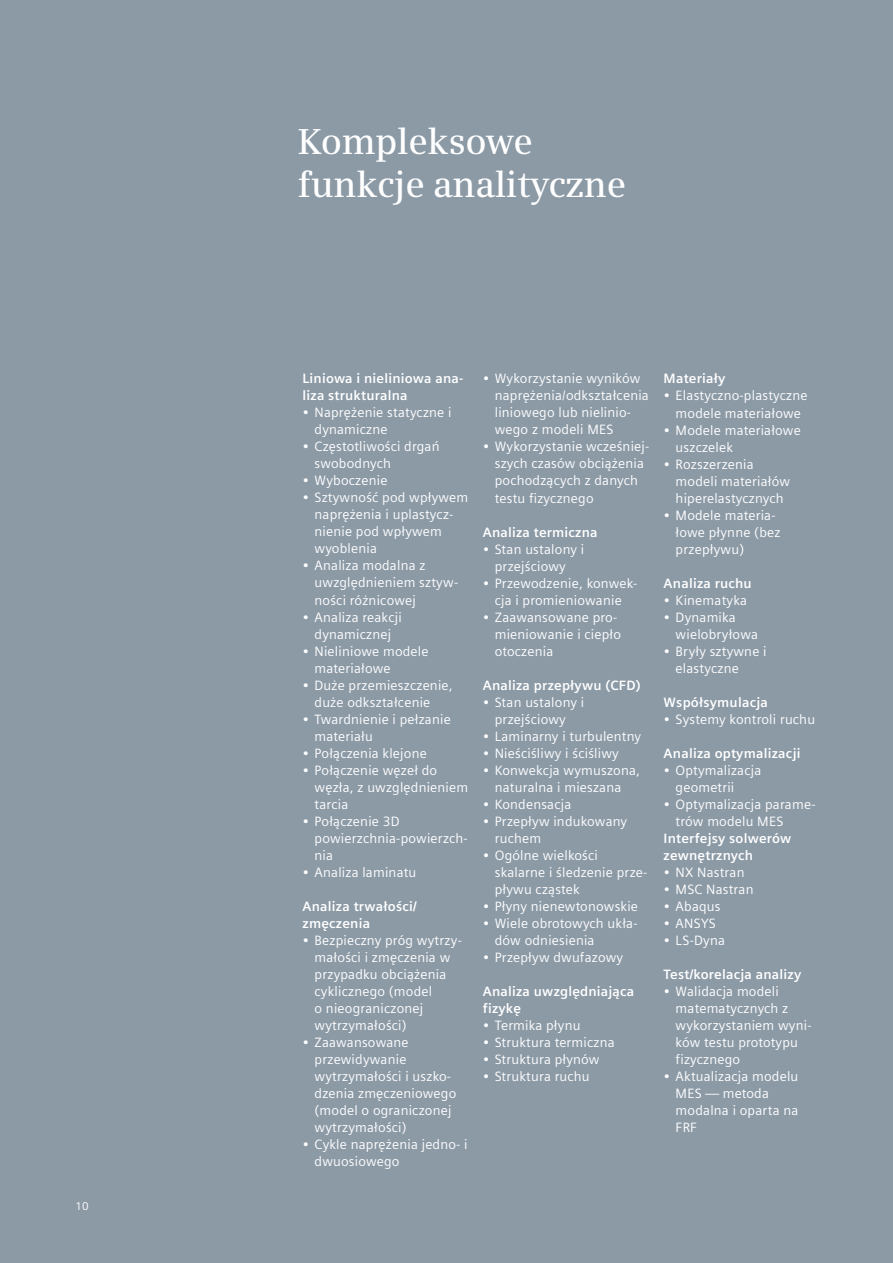
<style>
.page{position:relative;width:893px;height:1263px;background:#8c9aa6}
.page>*{position:absolute;margin:0;border:0;box-sizing:border-box;transform-origin:0 0}
.t1{font:600 36px/42.8px "Siemens Serif";letter-spacing:-.01em;color:#fff}
.t2{font:13.5px/17px "Siemens Sans Global";letter-spacing:.015em;color:#fff}
.t3{font:700 13.5px/17px "Siemens Sans Global";letter-spacing:.015em;color:#fff}
.t4{font:11.25px "Siemens Sans Global";color:#fff}
</style>
<div class="page">
<p class="t4" style="left:75px;top:1198px;width:15px">10</p>
<h1 class="t1" style="left:298px;top:120px;width:330px">Kompleksowe funkcje analityczne</h1>
<p class="t3" style="left:303px;top:370px;width:162px">Liniowa i nieliniowa ana&shy;liza strukturalna</p>
<p class="t2" style="left:315px;top:405px;width:138px;text-indent:-12px">• Naprężenie statyczne i dynamiczne</p>
<p class="t2" style="left:315px;top:439px;width:126px;text-indent:-12px">• Częstotliwości drgań swobodnych</p>
<p class="t2" style="left:303px;top:473px;width:86px">• Wyboczenie</p>
<p class="t2" style="left:315px;top:490px;width:155px;text-indent:-12px">• Sztywność pod wpływem naprężenia i uplastycz&shy;nienie pod wpływem wyoblenia</p>
<p class="t2" style="left:315px;top:558px;width:145px;text-indent:-12px">• Analiza modalna z uwzględnieniem sztyw&shy;ności różnicowej</p>
<p class="t2" style="left:303px;top:609px;width:101px;text-align:center">• Analiza reakcji dynamicznej</p>
<p class="t2" style="left:315px;top:643px;width:116px;text-indent:-12px">• Nieliniowe modele materiałowe</p>
<p class="t2" style="left:315px;top:677px;width:140px;text-indent:-12px">• Duże przemieszczenie, duże odkształcenie</p>
<p class="t2" style="left:315px;top:711px;width:138px;text-indent:-12px">• Twardnienie i pełzanie materiału</p>
<p class="t2" style="left:303px;top:745px;width:126px">• Połączenia klejone</p>
<p class="t2" style="left:315px;top:762px;width:155px;text-indent:-12px">• Połączenie węzeł do węzła, z uwzględnieniem tarcia</p>
<p class="t2" style="left:315px;top:813px;width:155px;text-indent:-12px">• Połączenie 3D powierzchnia-powierzch&shy;nia</p>
<p class="t2" style="left:303px;top:864px;width:115px">• Analiza laminatu</p>
<p class="t3" style="left:303px;top:897px;width:116px">Analiza trwałości/ zmęczenia</p>
<p class="t2" style="left:315px;top:932px;width:149px;text-indent:-12px">• Bezpieczny próg wytrzy&shy;małości i zmęczenia w przypadku obciążenia cyklicznego (model<br>o nieograniczonej wytrzymałości)</p>
<p class="t2" style="left:315px;top:1034px;width:143px;text-indent:-12px">• Zaawansowane przewidywanie wytrzymałości i uszko&shy;dzenia zmęczeniowego (model o ograniczonej wytrzymałości)</p>
<p class="t2" style="left:315px;top:1136px;width:155px;text-indent:-12px">• Cykle naprężenia jedno- i dwuosiowego</p>
<p class="t2" style="left:495px;top:371px;width:156px;text-indent:-12px">• Wykorzystanie wyników naprężenia/odkształcenia liniowego lub nielinio&shy;wego z modeli MES</p>
<p class="t2" style="left:495px;top:439px;width:156px;text-indent:-12px">• Wykorzystanie wcześniej&shy;szych czasów obciążenia pochodzących z danych testu fizycznego</p>
<p class="t3" style="left:483px;top:523px;width:116px">Analiza termiczna</p>
<p class="t2" style="left:483px;top:541px;width:103px;text-align:center">• Stan ustalony i przejściowy</p>
<p class="t2" style="left:483px;top:575px;width:156px;text-align:center">• Przewodzenie, konwek&shy;cja i promieniowanie</p>
<p class="t2" style="left:495px;top:609px;width:128px;text-indent:-12px">• Zaawansowane pro&shy;mieniowanie i ciepło otoczenia</p>
<p class="t3" style="left:483px;top:676px;width:160px">Analiza przepływu (CFD)</p>
<p class="t2" style="left:483px;top:694px;width:103px;text-align:center">• Stan ustalony i przejściowy</p>
<p class="t2" style="left:483px;top:728px;width:160px">• Laminarny i turbulentny</p>
<p class="t2" style="left:483px;top:745px;width:138px">• Nieściśliwy i ściśliwy</p>
<p class="t2" style="left:483px;top:762px;width:159px;text-align:center">• Konwekcja wymuszona, naturalna i mieszana</p>
<p class="t2" style="left:483px;top:796px;width:90px">• Kondensacja</p>
<p class="t2" style="left:495px;top:813px;width:134px;text-indent:-12px">• Przepływ indukowany ruchem</p>
<p class="t2" style="left:495px;top:847px;width:154px;text-indent:-12px">• Ogólne wielkości skalarne i śledzenie prze&shy;pływu cząstek</p>
<p class="t2" style="left:483px;top:898px;width:157px">• Płyny nienewtonowskie</p>
<p class="t2" style="left:495px;top:915px;width:144px;text-indent:-12px">• Wiele obrotowych ukła&shy;dów odniesienia</p>
<p class="t2" style="left:483px;top:949px;width:142px">• Przepływ dwufazowy</p>
<p class="t3" style="left:483px;top:983px;width:153px">Analiza uwzględniająca fizykę</p>
<p class="t2" style="left:483px;top:1017px;width:99px">• Termika płynu</p>
<p class="t2" style="left:483px;top:1034px;width:133px">• Struktura termiczna</p>
<p class="t2" style="left:483px;top:1051px;width:118px">• Struktura płynów</p>
<p class="t2" style="left:483px;top:1068px;width:108px">• Struktura ruchu</p>
<p class="t3" style="left:664px;top:370px;width:63px">Materiały</p>
<p class="t2" style="left:664px;top:388px;width:145px;text-align:center">• Elastyczno-plastyczne modele materiałowe</p>
<p class="t2" style="left:676px;top:422px;width:127px;text-indent:-12px">• Modele materiałowe uszczelek</p>
<p class="t2" style="left:676px;top:456px;width:116px;text-indent:-12px">• Rozszerzenia modeli materiałów hiperelastycznych</p>
<p class="t2" style="left:676px;top:507px;width:106px;text-indent:-12px">• Modele materia&shy;łowe płynne (bez przepływu)</p>
<p class="t3" style="left:664px;top:574px;width:90px">Analiza ruchu</p>
<p class="t2" style="left:664px;top:592px;width:85px">• Kinematyka</p>
<p class="t2" style="left:676px;top:609px;width:84px;text-indent:-12px">• Dynamika wielobryłowa</p>
<p class="t2" style="left:676px;top:643px;width:92px;text-indent:-12px">• Bryły sztywne i elastyczne</p>
<p class="t3" style="left:664px;top:693px;width:106px">Współsymulacja</p>
<p class="t2" style="left:664px;top:711px;width:153px">• Systemy kontroli ruchu</p>
<p class="t3" style="left:664px;top:745px;width:138px">Analiza optymalizacji</p>
<p class="t2" style="left:676px;top:762px;width:87px;text-indent:-12px">• Optymalizacja geometrii</p>
<p class="t2" style="left:676px;top:796px;width:141px;text-indent:-12px">• Optymalizacja parame&shy;trów modelu MES</p>
<p class="t3" style="left:664px;top:830px;width:129px">Interfejsy solwerów zewnętrznych</p>
<p class="t2" style="left:664px;top:864px;width:82px">• NX Nastran</p>
<p class="t2" style="left:664px;top:881px;width:91px">• MSC Nastran</p>
<p class="t2" style="left:664px;top:898px;width:58px">• Abaqus</p>
<p class="t2" style="left:664px;top:915px;width:54px">• ANSYS</p>
<p class="t2" style="left:664px;top:932px;width:63px">• LS-Dyna</p>
<p class="t3" style="left:664px;top:966px;width:139px">Test/korelacja analizy</p>
<p class="t2" style="left:676px;top:983px;width:137px;text-indent:-12px">• Walidacja modeli matematycznych z wykorzystaniem wyni&shy;ków testu prototypu fizycznego</p>
<p class="t2" style="left:676px;top:1068px;width:124px;text-indent:-12px">• Aktualizacja modelu<br>MES — metoda modalna i oparta na<br>FRF</p>
</div>
